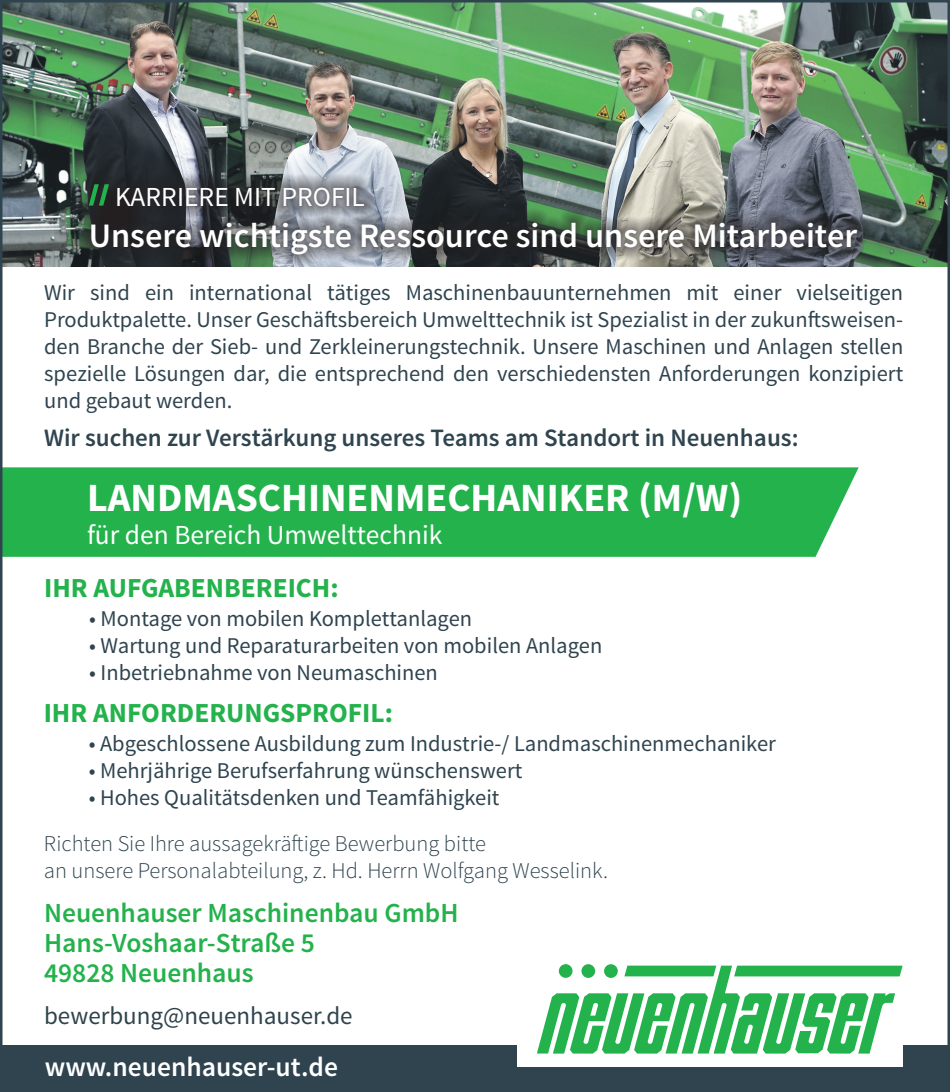
<style>
.page{position:relative;width:950px;height:1092px;background:#fff}
.page>*{position:absolute;margin:0;border:0;box-sizing:border-box;transform-origin:0 0}
.t1{font:700 40px "Source Sans Pro";color:#fff}
.t2{font:600 34.25px "Source Sans Pro";color:#fff}
.t3{font:600 27.5px/30px "Source Sans Pro";color:#23b24b}
.t4{font:27.5px "Source Sans Pro";color:#fff}
.t5{font:700 27.5px "Source Sans Pro";color:#23b24b}
.t6{font:600 27.5px "Source Sans Pro";color:#fff}
.t7{font:600 25px "Source Sans Pro";color:#2f444f}
.t8{font:25px "Source Sans Pro";color:#2f434d}
.t9{font:22.5px/27px "Source Sans Pro";color:#2f444f;text-align:justify}
.t10{font:300 22.5px/27px "Source Sans Pro";color:#2f444f}
</style>
<div class="page">
<img style="left:3px;top:3px;width:944px;height:263px">
<div style="left:3px;top:467px;width:855px;height:90px;background:#23b24b"></div>
<div style="left:0;top:1045px;width:950px;height:46px;background:#2f444f"></div>
<div style="left:517px;top:1024px;width:385px;height:42px;background:#fff"></div>
<svg style="left:537px;top:965px;width:365px;height:88px"></svg>
<svg style="left:75px;top:170px;width:796px;height:97px;background:#5a6161"></svg>
<div style="left:94px;top:189px;width:34px;height:47px;background:#231f20"></div>
<div style="left:104px;top:189px;width:35px;height:47px;background:#231f20"></div>
<svg style="left:89px;top:184px;width:20px;height:21px"></svg>
<p class="t4" style="left:115px;top:179px;width:251px">KARRIERE MIT PROFIL</p>
<h2 class="t2" style="left:89px;top:214px;width:770px">Unsere wichtigste Ressource sind unsere Mitarbeiter</h2>
<p class="t9" style="left:44px;top:280px;width:860px">Wir sind ein international tätiges Maschinenbauunternehmen mit einer vielseitigen Produktpalette. Unser Geschäftsbereich Umwelttechnik ist Spezialist in der zukunftsweisen&shy;den Branche der Sieb- und Zerkleinerungstechnik. Unsere Maschinen und Anlagen stellen spezielle Lösungen dar, die entsprechend den verschiedensten Anforderungen konzipiert und gebaut werden.</p>
<p class="t7" style="left:44px;top:422px;width:756px">Wir suchen zur Verstärkung unseres Teams am Standort in Neuenhaus:</p>
<h1 class="t1" style="left:87px;top:472px;width:656px">LANDMASCHINENMECHANIKER (M/W)</h1>
<p class="t4" style="left:87px;top:518px;width:357px">für den Bereich Umwelttechnik</p>
<p class="t5" style="left:44px;top:570px;width:296px">IHR AUFGABENBEREICH:</p>
<p class="t9" style="left:89px;top:605px;width:384px">• Montage von mobilen Komplettanlagen</p>
<p class="t9" style="left:89px;top:632px;width:514px">• Wartung und Reparaturarbeiten von mobilen Anlagen</p>
<p class="t9" style="left:89px;top:659px;width:350px">• Inbetriebnahme von Neumaschinen</p>
<p class="t5" style="left:44px;top:695px;width:351px">IHR ANFORDERUNGSPROFIL:</p>
<p class="t9" style="left:89px;top:730px;width:688px">• Abgeschlossene Ausbildung zum Industrie-/ Landmaschinenmechaniker</p>
<p class="t9" style="left:89px;top:757px;width:435px">• Mehrjährige Berufserfahrung wünschenswert</p>
<p class="t9" style="left:89px;top:784px;width:412px">• Hohes Qualitätsdenken und Teamfähigkeit</p>
<p class="t10" style="left:44px;top:829px;width:565px">Richten Sie Ihre aussagekräftige Bewerbung bitte<br>an unsere Personalabteilung, z. Hd. Herrn Wolfgang Wesselink.</p>
<p class="t3" style="left:44px;top:898px;width:416px">Neuenhauser Maschinenbau GmbH<br>Hans-Voshaar-Straße 5<br>49828 Neuenhaus</p>
<p class="t8" style="left:44px;top:999px;width:310px">bewerbung@neuenhauser.de</p>
<p class="t6" style="left:45px;top:1049px;width:295px">www.neuenhauser-ut.de</p>
</div>
